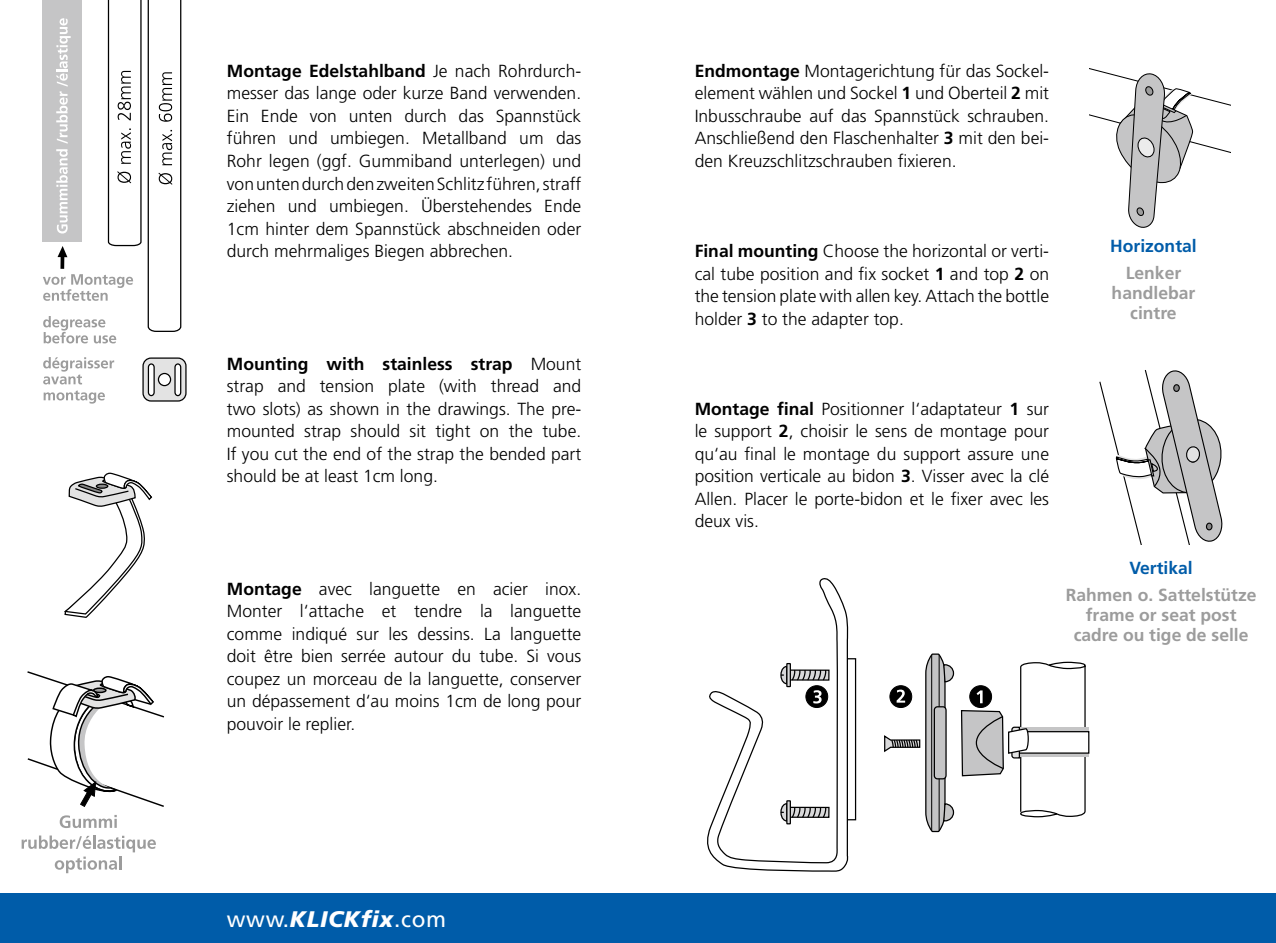
<style>
.page{position:relative;width:1276px;height:943px;background:#fff}
.page>*{position:absolute;margin:0;border:0;box-sizing:border-box;transform-origin:0 0}
.t1{font:22.5px "Frutiger";letter-spacing:.03em;color:#fff}
.Bedien_4c_2011{font:300 17.5px/22.5px "Frutiger";color:#000;text-align:justify}
.Bedien_4c_2011-2{font:700 17.5px "Frutiger";color:#9c9c9c}
.Bedien_4c_2011-3{font:700 17.5px "Frutiger";color:#005ca9}
.s1{font-weight:700}
.s2{font-weight:900;font-style:italic}
</style>
<div class="page">
<svg style="left:142px;top:357px;width:45px;height:45px"></svg>
<svg style="left:43px;top:357px;width:71px;height:27px"></svg>
<svg style="left:44px;top:390px;width:61px;height:13px"></svg>
<svg style="left:43px;top:0;width:139px;height:343px"></svg>
<svg style="left:64px;top:472px;width:89px;height:145px"></svg>
<svg style="left:27px;top:671px;width:137px;height:136px"></svg>
<svg style="left:60px;top:815px;width:57px;height:13px"></svg>
<svg style="left:22px;top:835px;width:134px;height:38px"></svg>
<div style="left:9px;top:687px;width:43px;height:41px;background:#fff;border-radius:50%"></div>
<div style="left:0;top:893px;width:1276px;height:50px;background:#005ca9"></div>
<div style="left:1016px;top:731px;width:73px;height:22px;background:#fff;border:1px solid #000"></div>
<div style="left:846px;top:658px;width:10px;height:162px;background:#fff;border:1px solid #000"></div>
<svg style="left:884px;top:653px;width:70px;height:179px"></svg>
<svg style="left:960px;top:661px;width:126px;height:157px"></svg>
<svg style="left:707px;top:578px;width:142px;height:294px"></svg>
<svg style="left:1090px;top:68px;width:141px;height:160px"></svg>
<svg style="left:1099px;top:370px;width:124px;height:174px"></svg>
<p class="Bedien_4c_2011" style="left:227px;top:60px;width:356px"><span class="s1">Montage Edelstahlband</span> Je nach Rohrdurch&shy;messer das lange oder kurze Band verwenden.<br>Ein Ende von unten durch das Spannstück führen und umbiegen. Metallband um das Rohr legen (ggf. Gummiband unterlegen) und von unten durch den zweiten Schlitz führen, straff ziehen und umbiegen. Überstehendes Ende 1cm hinter dem Spannstück abschneiden oder durch mehrmaliges Biegen abbrechen.</p>
<p class="Bedien_4c_2011" style="left:227px;top:352px;width:356px"><span class="s1">Mounting with stainless strap</span> Mount strap and tension plate (with thread and two slots) as shown in the drawings. The pre&shy;mounted strap should sit tight on the tube.<br>If you cut the end of the strap the bended part should be at least 1cm long.</p>
<p class="Bedien_4c_2011" style="left:227px;top:577px;width:356px"><span class="s1">Montage</span> avec languette en acier inox.<br>Monter l‘attache et tendre la languette comme indiqué sur les dessins. La languette doit être bien serrée autour du tube. Si vous coupez un morceau de la languette, conserver un dépassement d‘au moins 1cm de long pour pouvoir le replier.</p>
<p class="t1" style="left:227px;top:905px;width:221px">www.<span class="s2">KLICKfix</span>.com</p>
<p class="Bedien_4c_2011" style="left:694px;top:60px;width:356px"><span class="s1">Endmontage</span> Montagerichtung für das Sockel&shy;element wählen und Sockel <span class="s1">1</span> und Oberteil <span class="s1">2</span> mit Inbusschraube auf das Spannstück schrauben.<br>Anschließend den Flaschenhalter <span class="s1">3</span> mit den bei&shy;den Kreuzschlitzschrauben fixieren.</p>
<p class="Bedien_4c_2011" style="left:694px;top:240px;width:356px"><span class="s1">Final mounting</span> Choose the horizontal or verti&shy;cal tube position and fix socket <span class="s1">1</span> and top <span class="s1">2</span> on the tension plate with allen key. Attach the bottle holder <span class="s1">3</span> to the adapter top.</p>
<p class="Bedien_4c_2011-3" style="left:1110px;top:236px;width:88px">Horizontal</p>
<p class="Bedien_4c_2011-2" style="left:1125px;top:263px;width:57px">Lenker</p>
<p class="Bedien_4c_2011-2" style="left:1111px;top:283px;width:85px">handlebar</p>
<p class="Bedien_4c_2011-2" style="left:1130px;top:303px;width:48px">cintre</p>
<p class="Bedien_4c_2011" style="left:694px;top:397px;width:356px"><span class="s1">Montage final</span> Positionner l‘adaptateur <span class="s1">1</span> sur le support <span class="s1">2</span>, choisir le sens de montage pour qu‘au final le montage du support assure une position verticale au bidon <span class="s1">3</span>. Visser avec la clé Allen. Placer le porte-bidon et le fixer avec les deux vis.</p>
<p class="Bedien_4c_2011-3" style="left:1129px;top:557px;width:65px">Vertikal</p>
<p class="Bedien_4c_2011-2" style="left:1065px;top:584px;width:192px">Rahmen o. Sattelstütze</p>
<p class="Bedien_4c_2011-2" style="left:1085px;top:604px;width:152px">frame or seat post</p>
<p class="Bedien_4c_2011-2" style="left:1073px;top:624px;width:176px">cadre ou tige de selle</p>
</div>
